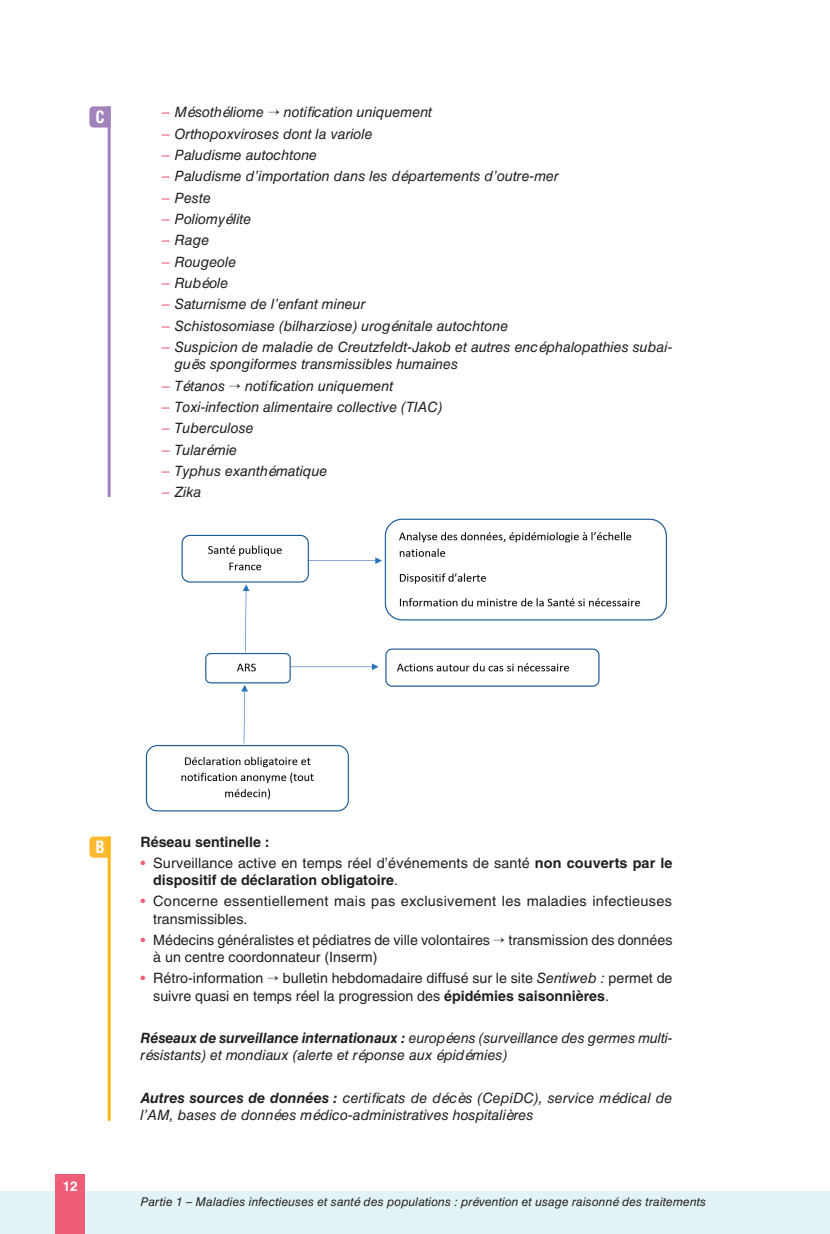
<style>
.page{position:relative;width:830px;height:1234px;background:#fff}
.page>*{position:absolute;margin:0;border:0;box-sizing:border-box;transform-origin:0 0}
.t1{font:700 condensed 16.5px "Helvetica LT Std";color:#fff}
.t2{font:italic 14.25px/17.1px "Helvetica LT Std";color:#231f20}
.t3{font:14.25px/17.1px "Helvetica LT Std";color:#231f20}
.t4{font:700 14.25px/17.1px "Helvetica LT Std";color:#231f20}
.t5{font:14.25px/17.1px "Helvetica LT Std";letter-spacing:.02em;color:#231f20}
.t6{font:700 13.5px "Helvetica LT Std";color:#fff}
.t7{font:italic 12px "Helvetica LT Std";letter-spacing:.01em;color:#231f20}
.s1{font-style:normal;color:#f05d76}
.s2{font-weight:400;color:#f05d76}
.s3{font-weight:400}
.s4{color:#f05d76}
.s5{font-style:italic}
.s6{font-weight:700}
</style>
<div class="page">
<div style="left:0;top:1191px;width:829px;height:42px;background:#e2f3f5"></div>
<hr style="left:829px;top:1191px;width:1px;height:42px;background:#e2f3f5">
<img style="left:145px;top:518px;width:522px;height:294px">
<svg style="left:89px;top:106px;width:19px;height:21px"></svg>
<hr style="left:108px;top:106px;width:3px;height:391px;background:#a182bb">
<svg style="left:89px;top:836px;width:19px;height:21px"></svg>
<hr style="left:108px;top:836px;width:3px;height:284px;background:#fcb814">
<div style="left:55px;top:1174px;width:30px;height:59px;background:#f05d76"></div>
<p class="t1" style="left:95px;top:106px;width:11px">C</p>
<p class="t2" style="left:162px;top:104px;width:272px"><span class="s1">–</span> Mésothéliome → notification uniquement</p>
<p class="t2" style="left:162px;top:125px;width:212px"><span class="s1">–</span> Orthopoxviroses dont la variole</p>
<p class="t2" style="left:162px;top:146px;width:157px"><span class="s1">–</span> Paludisme autochtone</p>
<p class="t2" style="left:162px;top:168px;width:398px"><span class="s1">–</span> Paludisme d’importation dans les départements d’outre-mer</p>
<p class="t2" style="left:162px;top:189px;width:51px"><span class="s1">–</span> Peste</p>
<p class="t2" style="left:162px;top:210px;width:91px"><span class="s1">–</span> Poliomyélite</p>
<p class="t2" style="left:162px;top:232px;width:49px"><span class="s1">–</span> Rage</p>
<p class="t2" style="left:162px;top:253px;width:76px"><span class="s1">–</span> Rougeole</p>
<p class="t2" style="left:162px;top:274px;width:68px"><span class="s1">–</span> Rubéole</p>
<p class="t2" style="left:162px;top:296px;width:205px"><span class="s1">–</span> Saturnisme de l’enfant mineur</p>
<p class="t2" style="left:162px;top:317px;width:348px"><span class="s1">–</span> Schistosomiase (bilharziose) urogénitale autochtone</p>
<p class="t2" style="left:174px;top:338px;width:499px;text-indent:-13px"><span class="s1">–</span> Suspicion de maladie de Creutzfeldt-Jakob et autres encéphalopathies subai&shy;guës spongiformes transmissibles humaines</p>
<p class="t2" style="left:162px;top:377px;width:233px"><span class="s1">–</span> Tétanos → notification uniquement</p>
<p class="t2" style="left:162px;top:398px;width:282px"><span class="s1">–</span> Toxi-infection alimentaire collective (TIAC)</p>
<p class="t2" style="left:162px;top:419px;width:93px"><span class="s1">–</span> Tuberculose</p>
<p class="t2" style="left:162px;top:441px;width:77px"><span class="s1">–</span> Tularémie</p>
<p class="t2" style="left:162px;top:462px;width:167px"><span class="s1">–</span> Typhus exanthématique</p>
<p class="t2" style="left:162px;top:484px;width:41px"><span class="s1">–</span> Zika</p>
<p class="t1" style="left:95px;top:836px;width:11px">B</p>
<p class="t6" style="left:63px;top:1178px;width:16px">12</p>
<p class="t4" style="left:140px;top:832px;width:131px">Réseau sentinelle :</p>
<p class="t4" style="left:153px;top:854px;width:520px;text-indent:-13px"><span class="s2">•</span> <span class="s3">Surveillance active en temps réel d’événements de santé</span> non couverts par le dispositif de déclaration obligatoire<span class="s3">.</span></p>
<p class="t5" style="left:153px;top:892px;width:520px;text-indent:-13px"><span class="s4">•</span> Concerne essentiellement mais pas exclusivement les maladies infectieuses transmissibles.</p>
<p class="t3" style="left:153px;top:931px;width:520px;text-indent:-13px"><span class="s4">•</span> Médecins généralistes et pédiatres de ville volontaires → transmission des données à un centre coordonnateur (Inserm)</p>
<p class="t3" style="left:153px;top:969px;width:520px;text-indent:-13px"><span class="s4">•</span> Rétro-information → bulletin hebdomadaire diffusé sur le site <span class="s5">Sentiweb :</span> permet de suivre quasi en temps réel la progression des <span class="s6">épidémies saisonnières</span>.</p>
<p class="t2" style="left:140px;top:1029px;width:533px"><span class="s6">Réseaux de surveillance internationaux :</span> européens (surveillance des germes multi&shy;résistants) et mondiaux (alerte et réponse aux épidémies)</p>
<p class="t2" style="left:140px;top:1089px;width:533px"><span class="s6">Autres sources de données :</span> certificats de décès (CepiDC), service médical de l’AM, bases de données médico-administratives hospitalières</p>
<p class="t7" style="left:140px;top:1194px;width:567px">Partie 1 – Maladies infectieuses et santé des populations : prévention et usage raisonné des traitements</p>
</div>
